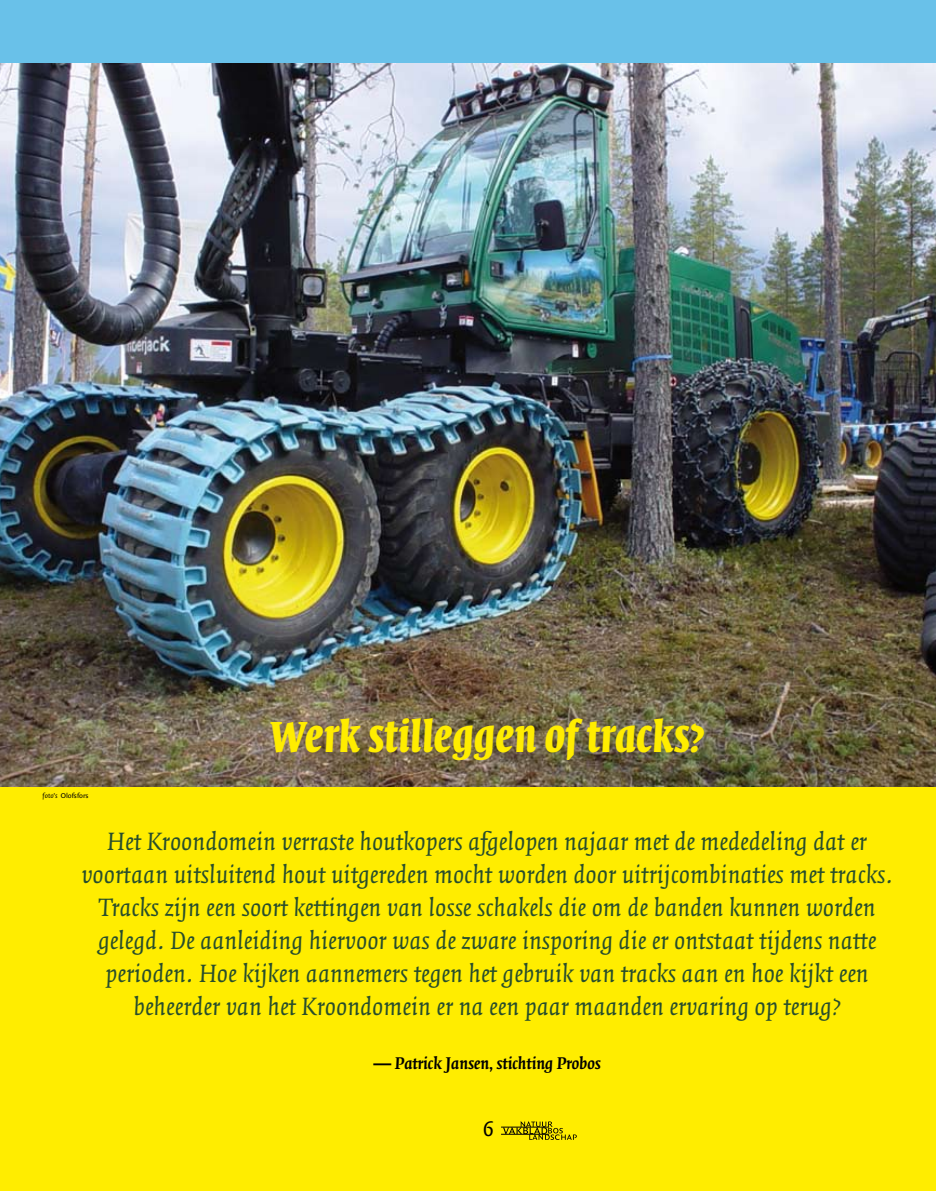
<style>
.page{position:relative;width:936px;height:1191px;background:#fff}
.page>*{position:absolute;margin:0;border:0;box-sizing:border-box;transform-origin:0 0}
.t1{font:italic 700 45px "Quadraat Dis";color:#ffed00}
.t2{font:italic 27px/33px "Quadraat";color:#274d2c;text-align:center}
.t3{font:21px "Quadraat Sans";color:#000}
.t4{font:italic 700 18px "Quadraat";color:#000}
.t5{font:7.5px "Quadraat Sans";color:#000}
.s1{font-style:italic}
</style>
<div class="page">
<div style="left:0;top:147px;width:935px;height:1044px;background:#ffed00"></div>
<div style="left:0;top:0;width:935px;height:64px;background:#69c1e9"></div>
<img style="left:0;top:64px;width:935px;height:722px">
<svg style="left:503px;top:1121px;width:73px;height:18px"></svg>
<hr style="left:501px;top:1126px;width:48px;height:1px;background:#000">
<hr style="left:501px;top:1134px;width:48px;height:1px;background:#000">
<p class="t5" style="left:43px;top:791px;width:48px"><span class="s1">foto’s</span> Olofsfors</p>
<h1 class="t1" style="left:270px;top:713px;width:436px">Werk stilleggen of tracks?</h1>
<p class="t2" style="left:81px;top:825px;width:812px">Het Kroondomein verraste houtkopers afgelopen najaar met de mededeling dat er voortaan uitsluitend hout uitgereden mocht worden door uitrijcombinaties met tracks.<br>Tracks zijn een soort kettingen van losse schakels die om de banden kunnen worden gelegd. De aanleiding hiervoor was de zware insporing die er ontstaat tijdens natte perioden. Hoe kijken aannemers tegen het gebruik van tracks aan en hoe kijkt een beheerder van het Kroondomein er na een paar maanden ervaring op terug?</p>
<p class="t4" style="left:373px;top:1053px;width:229px">— Patrick Jansen, stichting Probos</p>
<p class="t3" style="left:483px;top:1117px;width:12px">6</p>
</div>
